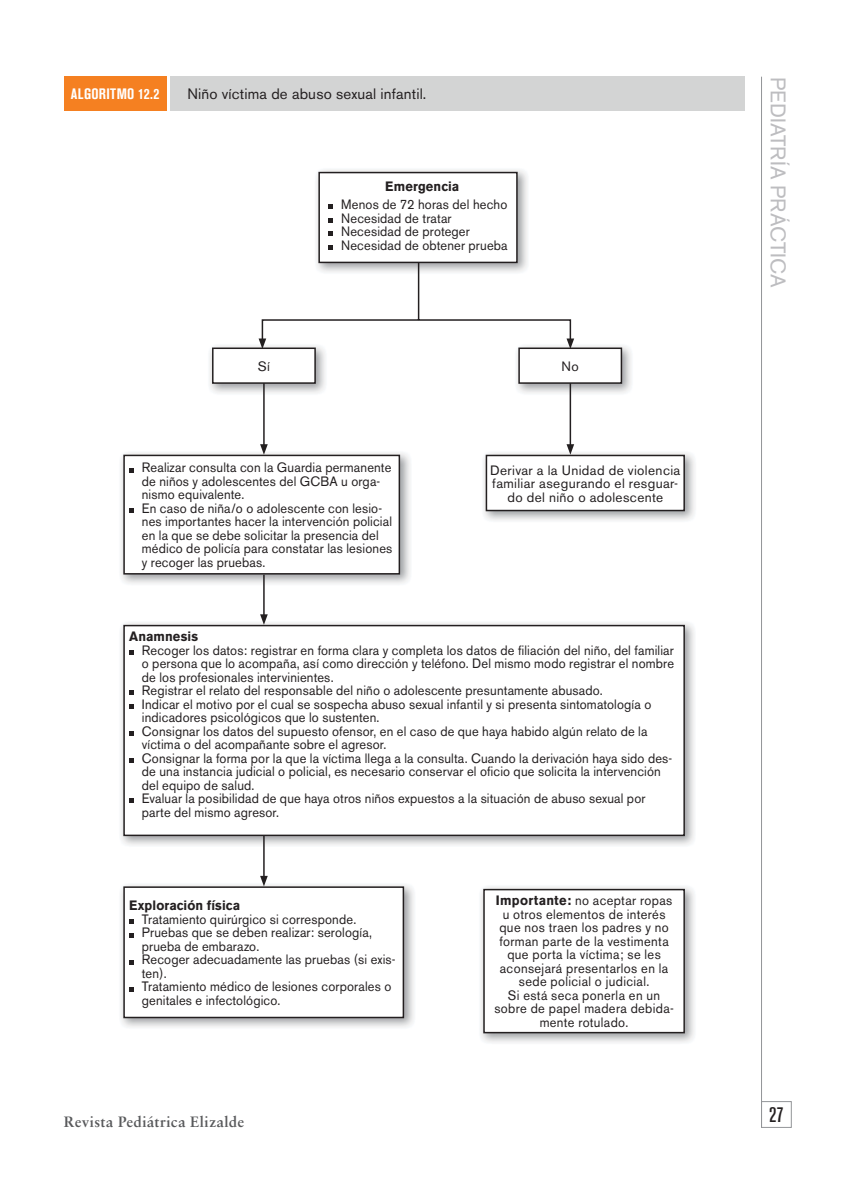
<style>
.page{position:relative;width:851px;height:1191px;background:#fff}
.page>*{position:absolute;margin:0;border:0;box-sizing:border-box;transform-origin:0 0}
.t1{font:21px "Akzidenz Grotesk BE";letter-spacing:.005em;color:#bdbdc0}
.t2{font:500 condensed 21px "Akzidenz Grotesk BE";color:#231f20}
.t3{font:15px "Akzidenz Grotesk BE";letter-spacing:.015em;color:#231f20}
.t4{font:700 15px "Sabon";letter-spacing:.025em;color:#58595b}
.t5{font:700 condensed 15px "Akzidenz Grotesk BE";letter-spacing:.03em;color:#fff}
.t6{font:13.5px/13.5px "Akzidenz Grotesk BE";letter-spacing:.015em;color:#231f20;scale:.95 1}
.t7{font:13.5px/13.5px "Akzidenz Grotesk BE";letter-spacing:.015em;color:#231f20;text-align:center}
.t8{font:700 13.5px "Akzidenz Grotesk BE";letter-spacing:.01em;color:#231f20;scale:.95 1}
.s1{font-weight:700}
</style>
<div class="page">
<div style="left:761px;top:1101px;width:30px;height:27px;border:1px solid #939598"></div>
<hr style="left:761px;top:77px;width:1px;height:1050px;background:#939598">
<img style="left:316px;top:169px;width:212px;height:92px">
<div style="left:319px;top:173px;width:198px;height:89px;background:#fff"></div>
<svg style="left:328px;top:205px;width:5px;height:4px"></svg>
<svg style="left:328px;top:218px;width:5px;height:5px"></svg>
<svg style="left:328px;top:232px;width:5px;height:4px"></svg>
<svg style="left:328px;top:245px;width:5px;height:5px"></svg>
<div style="left:318px;top:172px;width:199px;height:91px;border:2px solid #231f20"></div>
<div style="left:212px;top:348px;width:104px;height:36px;border:2px solid #231f20"></div>
<img style="left:121px;top:452px;width:289px;height:132px">
<div style="left:124px;top:455px;width:275px;height:119px;background:#fff"></div>
<svg style="left:129px;top:468px;width:4px;height:4px"></svg>
<svg style="left:129px;top:509px;width:4px;height:4px"></svg>
<div style="left:123px;top:455px;width:277px;height:120px;border:2px solid #231f20"></div>
<img style="left:121px;top:884px;width:293px;height:143px">
<div style="left:124px;top:887px;width:279px;height:131px;background:#fff"></div>
<svg style="left:129px;top:919px;width:4px;height:5px"></svg>
<svg style="left:129px;top:933px;width:4px;height:4px"></svg>
<svg style="left:129px;top:960px;width:4px;height:4px"></svg>
<svg style="left:129px;top:987px;width:4px;height:4px"></svg>
<div style="left:123px;top:886px;width:281px;height:132px;border:2px solid #231f20"></div>
<img style="left:480px;top:886px;width:214px;height:157px">
<div style="left:484px;top:890px;width:200px;height:143px;background:#fff"></div>
<div style="left:483px;top:889px;width:202px;height:144px;border:2px solid #231f20"></div>
<img style="left:121px;top:622px;width:574px;height:223px">
<div style="left:124px;top:626px;width:560px;height:209px;background:#fff"></div>
<svg style="left:129px;top:650px;width:4px;height:5px"></svg>
<svg style="left:129px;top:691px;width:4px;height:4px"></svg>
<svg style="left:129px;top:704px;width:4px;height:5px"></svg>
<svg style="left:129px;top:731px;width:4px;height:5px"></svg>
<svg style="left:129px;top:758px;width:4px;height:5px"></svg>
<svg style="left:129px;top:799px;width:4px;height:4px"></svg>
<div style="left:123px;top:625px;width:562px;height:211px;border:2px solid #231f20"></div>
<img style="left:483px;top:452px;width:212px;height:69px">
<div style="left:486px;top:455px;width:198px;height:56px;background:#fff"></div>
<div style="left:485px;top:455px;width:200px;height:56px;border:2px solid #231f20"></div>
<img style="left:517px;top:346px;width:114px;height:50px">
<svg style="left:261px;top:261px;width:362px;height:124px"></svg>
<svg style="left:258px;top:339px;width:8px;height:10px"></svg>
<svg style="left:566px;top:339px;width:8px;height:10px"></svg>
<hr style="left:263px;top:383px;width:2px;height:64px;background:#231f20">
<svg style="left:260px;top:444px;width:8px;height:11px"></svg>
<hr style="left:263px;top:575px;width:2px;height:42px;background:#231f20">
<svg style="left:260px;top:614px;width:8px;height:11px"></svg>
<hr style="left:263px;top:835px;width:2px;height:43px;background:#231f20">
<svg style="left:260px;top:876px;width:8px;height:10px"></svg>
<hr style="left:569px;top:383px;width:2px;height:64px;background:#231f20">
<svg style="left:566px;top:444px;width:8px;height:11px"></svg>
<div style="left:64px;top:77px;width:103px;height:34px;background:#f58021"></div>
<div style="left:170px;top:77px;width:574px;height:34px;background:#d3d4d4"></div>
<p class="t5" style="left:71px;top:89px;width:90px">ALGORITMO 12.2</p>
<p class="t3" style="left:187px;top:89px;width:240px">Niño víctima de abuso sexual infantil.</p>
<p class="t7" style="left:258px;top:361px;width:14px">Sí</p>
<p class="t8" style="left:385px;top:182px;width:79px">Emergencia</p>
<p class="t6" style="left:341px;top:199px;width:177px">Menos de 72 horas del hecho<br>Necesidad de tratar<br>Necesidad de proteger<br>Necesidad de obtener prueba</p>
<p class="t7" style="left:561px;top:361px;width:19px">No</p>
<p class="t6" style="left:142px;top:462px;width:265px">Realizar consulta con la Guardia permanente de niños y adolescentes del GCBA u orga&shy;nismo equivalente.<br>En caso de niña/o o adolescente con lesio&shy;nes importantes hacer la intervención policial en la que se debe solicitar la presencia del médico de policía para constatar las lesiones y recoger las pruebas.</p>
<p class="t7" style="left:490px;top:465px;width:192px">Derivar a la Unidad de violencia familiar asegurando el resguar&shy;do del niño o adolescente</p>
<p class="t8" style="left:129px;top:632px;width:74px">Anamnesis</p>
<p class="t6" style="left:142px;top:645px;width:561px">Recoger los datos: registrar en forma clara y completa los datos de filiación del niño, del familiar o persona que lo acompaña, así como dirección y teléfono. Del mismo modo registrar el nombre de los profesionales intervinientes.<br>Registrar el relato del responsable del niño o adolescente presuntamente abusado.<br>Indicar el motivo por el cual se sospecha abuso sexual infantil y si presenta sintomatología o indicadores psicológicos que lo sustenten.<br>Consignar los datos del supuesto ofensor, en el caso de que haya habido algún relato de la víctima o del acompañante sobre el agresor.<br>Consignar la forma por la que la víctima llega a la consulta. Cuando la derivación haya sido des&shy;de una instancia judicial o policial, es necesario conservar el oficio que solicita la intervención del equipo de salud.<br>Evaluar la posibilidad de que haya otros niños expuestos a la situación de abuso sexual por parte del mismo agresor.</p>
<p class="t8" style="left:129px;top:901px;width:118px">Exploración física</p>
<p class="t6" style="left:142px;top:914px;width:269px">Tratamiento quirúrgico si corresponde.<br>Pruebas que se deben realizar: serología, prueba de embarazo.<br>Recoger adecuadamente las pruebas (si exis&shy;ten).<br>Tratamiento médico de lesiones corporales o genitales e infectológico.</p>
<p class="t6" style="left:494px;top:895px;width:190px;text-align:center"><span class="s1">Importante:</span> no aceptar ropas u otros elementos de interés que nos traen los padres y no forman parte de la vestimenta que porta la víctima; se les aconsejará presentarlos en la sede policial o judicial.<br>Si está seca ponerla en un sobre de papel madera debida&shy;mente rotulado.</p>
<h1 class="t1" style="left:785px;top:77px;width:212px;rotate:90deg">PEDIATRÍA PRÁCTICA</h1>
<p class="t4" style="left:64px;top:1115px;width:182px">Revista Pediátrica Elizalde</p>
<h1 class="t2" style="left:769px;top:1107px;width:16px">27</h1>
</div>
